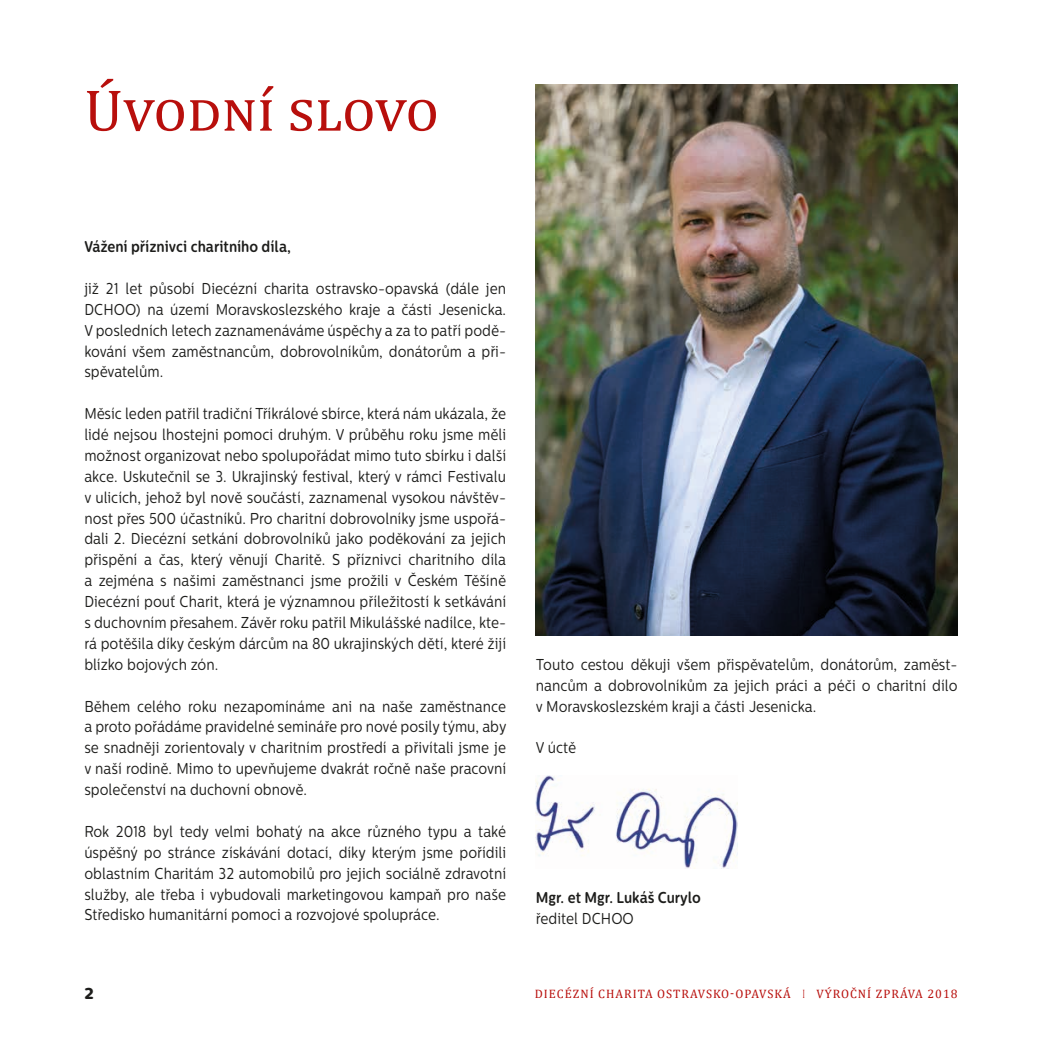
<style>
.page{position:relative;width:1042px;height:1042px;background:#fff}
.page>*{position:absolute;margin:0;border:0;box-sizing:border-box;transform-origin:0 0}
.t1{font:59.5px "Cambria";color:#b80f0c}
.t2{font:15.75px/20.8px "Centrale Sans Rounded";color:#1d1d1b;text-align:justify;scale:.85 1}
.t3{font:700 15.75px "Centrale Sans Rounded";color:#1d1d1b;scale:.85 1}
.t4{font:800 15.75px "Centrale Sans Rounded";color:#1d1d1b}
.t5{font:12.25px "Cambria";letter-spacing:.08em;color:#b80f0c}
</style>
<div class="page">
<img style="left:536px;top:84px;width:421px;height:551px">
<img style="left:536px;top:775px;width:201px;height:93px">
<h1 class="t1" style="left:84px;top:75px;width:356px">Úvodní slovo</h1>
<p class="t3" style="left:84px;top:237px;width:245px">Vážení příznivci charitního díla,</p>
<p class="t2" style="left:84px;top:278px;width:498px;text-align:left">již 21 let působí Diecézní charita ostravsko-opavská (dále jen DCHOO) na území Moravskoslezského kraje a části Jesenicka.<br>V posledních letech zaznamenáváme úspěchy a za to patří podě&shy;kování všem zaměstnancům, dobrovolníkům, donátorům a při&shy;spěvatelům.</p>
<p class="t2" style="left:84px;top:403px;width:498px">Měsíc leden patřil tradiční Tříkrálové sbírce, která nám ukázala, že lidé nejsou lhostejni pomoci druhým. V průběhu roku jsme měli možnost organizovat nebo spolupořádat mimo tuto sbírku i další akce. Uskutečnil se 3. Ukrajinský festival, který v rámci Festivalu v ulicích, jehož byl nově součástí, zaznamenal vysokou návštěv&shy;nost přes 500 účastníků. Pro charitní dobrovolníky jsme uspořá&shy;dali 2. Diecézní setkání dobrovolníků jako poděkování za jejich přispění a čas, který věnují Charitě. S příznivci charitního díla a zejména s našimi zaměstnanci jsme prožili v Českém Těšíně Diecézní pouť Charit, která je významnou příležitostí k setkávání s duchovním přesahem. Závěr roku patřil Mikulášské nadílce, kte&shy;rá potěšila díky českým dárcům na 80 ukrajinských dětí, které žijí blízko bojových zón.</p>
<p class="t2" style="left:84px;top:695px;width:498px">Během celého roku nezapomínáme ani na naše zaměstnance a proto pořádáme pravidelné semináře pro nové posily týmu, aby se snadněji zorientovaly v charitním prostředí a přivítali jsme je v naší rodině. Mimo to upevňujeme dvakrát ročně naše pracovní společenství na duchovní obnově.</p>
<p class="t2" style="left:84px;top:821px;width:498px">Rok 2018 byl tedy velmi bohatý na akce různého typu a také úspěšný po stránce získávání dotací, díky kterým jsme pořídili oblastním Charitám 32 automobilů pro jejich sociálně zdravotní služby, ale třeba i vybudovali marketingovou kampaň pro naše Středisko humanitární pomoci a rozvojové spolupráce.</p>
<p class="t2" style="left:536px;top:654px;width:498px">Touto cestou děkuji všem přispěvatelům, donátorům, zaměst&shy;nancům a dobrovolníkům za jejich práci a péči o charitní dílo v Moravskoslezském kraji a části Jesenicka.</p>
<p class="t2" style="left:536px;top:737px;width:49px">V úctě</p>
<p class="t3" style="left:536px;top:888px;width:196px">Mgr. et Mgr. Lukáš Curylo</p>
<p class="t2" style="left:536px;top:908px;width:117px">ředitel DCHOO</p>
<p class="t4" style="left:84px;top:983px;width:11px">2</p>
<p class="t5" style="left:535px;top:986px;width:424px">DIECÉZNÍ CHARITA OSTRAVSKO-OPAVSKÁ I VÝROČNÍ ZPRÁVA 2018</p>
</div>
